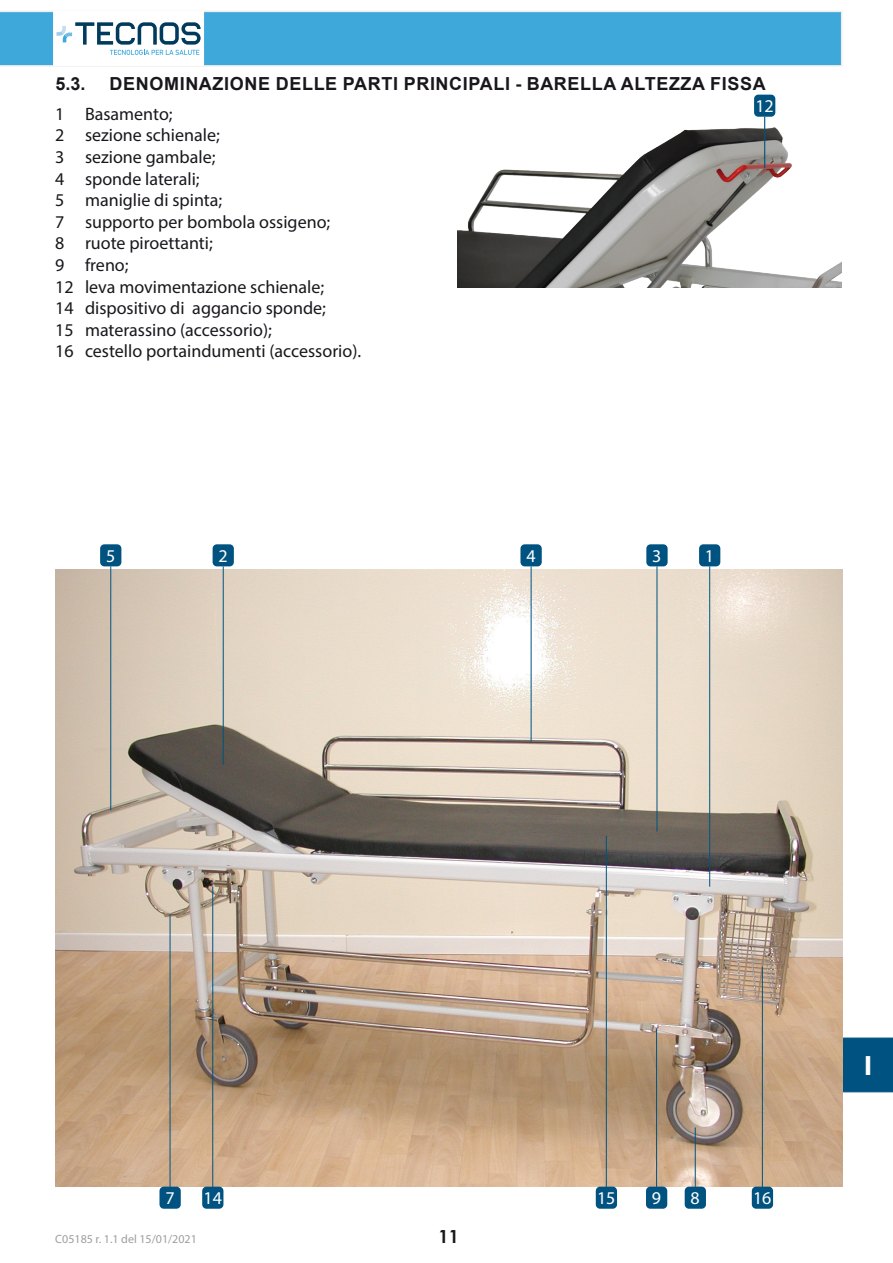
<style>
.page{position:relative;width:893px;height:1263px;background:#fff}
.page>*{position:absolute;margin:0;border:0;box-sizing:border-box;transform-origin:0 0}
.t1{font:700 28.05px "Myriad Pro";color:#fff}
.t2{font:18px/21.6px "Myriad Pro";color:#1a171c}
.t3{font:700 18px "Arial";letter-spacing:.035em;color:#1a171c}
.t4{font:18px "Myriad Pro";color:#fff}
.t5{font:700 18px "Century Gothic";color:#1a171c}
.t6{font:12px "Myriad Pro";color:#9d9ea0}
</style>
<div class="page">
<svg style="left:0;top:11px;width:842px;height:56px;background:#48acdc"></svg>
<div style="left:842px;top:1037px;width:51px;height:55px;background:#005380;border:1px solid #005380"></div>
<div style="left:53px;top:11px;width:151px;height:55px;background:#fff"></div>
<svg style="left:57px;top:22px;width:144px;height:33px"></svg>
<img style="left:55px;top:570px;width:787px;height:616px">
<img style="left:457px;top:111px;width:385px;height:177px">
<div style="left:699px;top:544px;width:21px;height:22px;background:#005380;border-radius:4px"></div>
<hr style="left:709px;top:566px;width:1px;height:321px;background:#005380">
<div style="left:213px;top:544px;width:21px;height:22px;background:#005380;border-radius:4px"></div>
<hr style="left:223px;top:566px;width:1px;height:198px;background:#005380">
<div style="left:646px;top:544px;width:22px;height:22px;background:#005380;border-radius:4px"></div>
<hr style="left:657px;top:566px;width:1px;height:265px;background:#005380">
<div style="left:100px;top:544px;width:21px;height:22px;background:#005380;border-radius:4px"></div>
<hr style="left:110px;top:566px;width:1px;height:244px;background:#005380">
<div style="left:520px;top:544px;width:22px;height:22px;background:#005380;border-radius:4px"></div>
<hr style="left:531px;top:566px;width:1px;height:176px;background:#005380">
<div style="left:159px;top:1186px;width:22px;height:23px;background:#005380;border-radius:4px"></div>
<hr style="left:170px;top:915px;width:1px;height:272px;background:#005380">
<div style="left:202px;top:1186px;width:21px;height:23px;background:#005380;border-radius:4px"></div>
<hr style="left:212px;top:887px;width:1px;height:300px;background:#005380">
<div style="left:596px;top:1186px;width:21px;height:23px;background:#005380;border-radius:4px"></div>
<hr style="left:606px;top:836px;width:1px;height:351px;background:#005380">
<div style="left:752px;top:1186px;width:21px;height:23px;background:#005380;border-radius:4px"></div>
<hr style="left:762px;top:967px;width:1px;height:220px;background:#005380">
<div style="left:685px;top:1186px;width:21px;height:23px;background:#005380;border-radius:4px"></div>
<hr style="left:695px;top:1127px;width:1px;height:60px;background:#005380">
<div style="left:646px;top:1186px;width:21px;height:23px;background:#005380;border-radius:4px"></div>
<hr style="left:656px;top:1028px;width:1px;height:159px;background:#005380">
<div style="left:754px;top:95px;width:21px;height:22px;background:#005380;border-radius:4px"></div>
<hr style="left:764px;top:117px;width:1px;height:51px;background:#005380">
<p class="t3" style="left:56px;top:71px;width:32px">5.3.</p>
<p class="t3" style="left:110px;top:71px;width:658px">DENOMINAZIONE DELLE PARTI PRINCIPALI - BARELLA ALTEZZA FISSA</p>
<p class="t2" style="left:55px;top:103px;width:307px">1 Basamento;<br>2 sezione schienale;<br>3 sezione gambale;<br>4 sponde laterali;<br>5 maniglie di spinta;<br>7 supporto per bombola ossigeno;<br>8 ruote piroettanti;<br>9 freno;<br>12 leva movimentazione schienale;<br>14 dispositivo di aggancio sponde;<br>15 materassino (accessorio);<br>16 cestello portaindumenti (accessorio).</p>
<p class="t4" style="left:755px;top:95px;width:20px">12</p>
<p class="t4" style="left:106px;top:545px;width:11px">5</p>
<p class="t4" style="left:218px;top:545px;width:11px">2</p>
<p class="t4" style="left:526px;top:545px;width:11px">4</p>
<p class="t4" style="left:652px;top:545px;width:11px">3</p>
<p class="t4" style="left:705px;top:545px;width:11px">1</p>
<p class="t4" style="left:165px;top:1187px;width:11px">7</p>
<p class="t4" style="left:203px;top:1187px;width:20px">14</p>
<p class="t4" style="left:597px;top:1187px;width:20px">15</p>
<p class="t4" style="left:652px;top:1187px;width:11px">9</p>
<p class="t4" style="left:691px;top:1187px;width:11px">8</p>
<p class="t4" style="left:753px;top:1187px;width:20px">16</p>
<p class="t6" style="left:55px;top:1231px;width:143px">C05185 r. 1.1 del 15/01/2021</p>
<p class="t5" style="left:439px;top:1222px;width:22px">11</p>
<h1 class="t1" style="left:864px;top:1047px;width:9px">I</h1>
</div>
